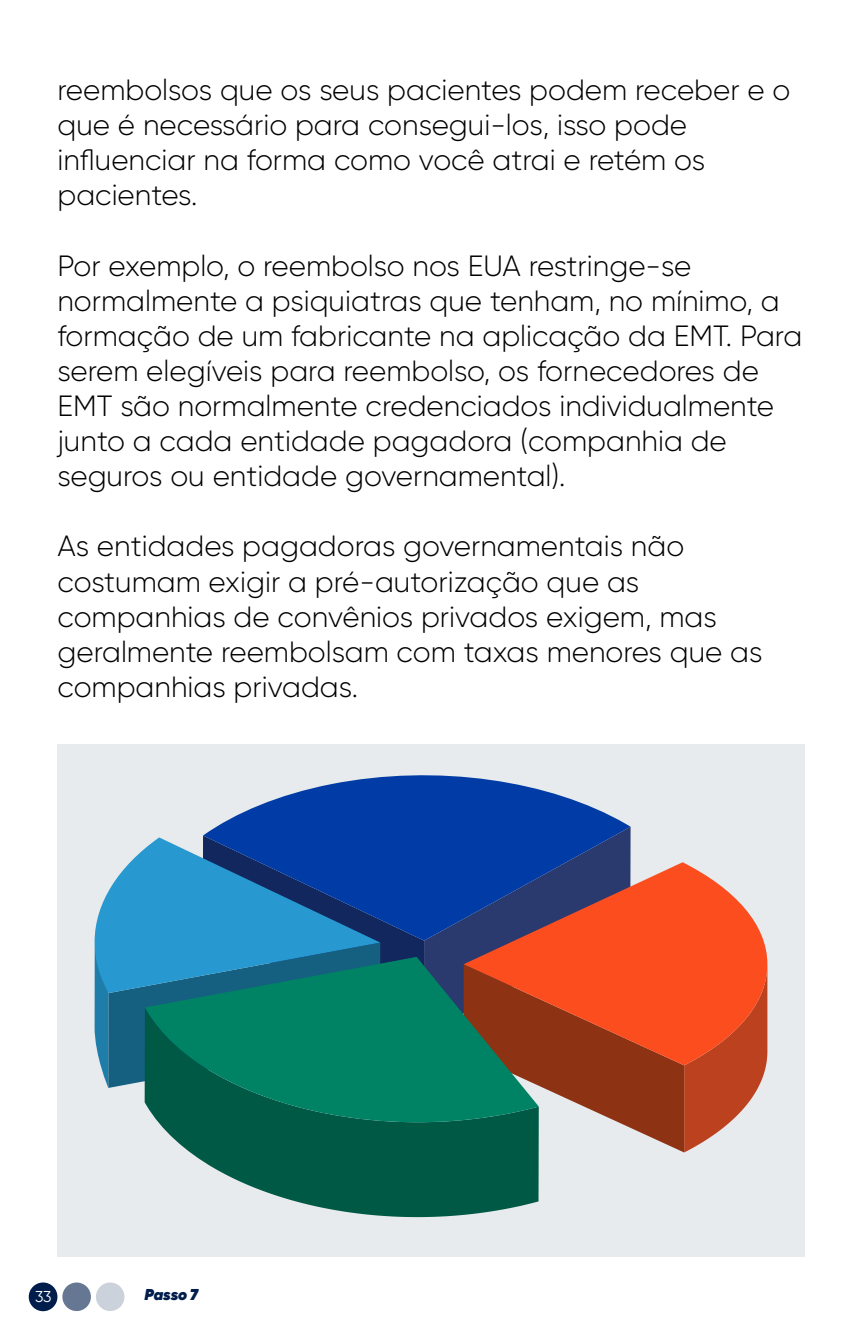
<style>
.page{position:relative;width:862px;height:1340px;background:#fff}
.page>*{position:absolute;margin:0;border:0;box-sizing:border-box;transform-origin:0 0}
.t1{font:300 29.25px/35.1px "Gilroy";color:#000}
.t2{font:italic 800 15.75px "Gilroy";letter-spacing:-.01em;color:#001d4b}
.t3{font:15.75px "Gilroy";color:#fff}
</style>
<div class="page">
<div style="left:57px;top:744px;width:747px;height:512px;background:#e7ebed"></div>
<svg style="left:218px;top:775px;width:411px;height:51px;fill:#013ca6"></svg>
<svg style="left:94px;top:826px;width:673px;height:326px"></svg>
<svg style="left:144px;top:1007px;width:394px;height:210px;fill:#005944"></svg>
<svg style="left:145px;top:956px;width:393px;height:178px;background:#17705d"></svg>
<div style="left:29px;top:1282px;width:28px;height:29px;background:#001d4b;border-radius:50%"></div>
<div style="left:62px;top:1282px;width:29px;height:28px;background:#667793;border-radius:50%"></div>
<div style="left:96px;top:1282px;width:28px;height:28px;background:#ccd2db;border-radius:50%"></div>
<p class="t1" style="left:57px;top:72px;width:734px">reembolsos que os seus pacientes podem receber e o que é necessário para consegui-los, isso pode influenciar na forma como você atrai e retém os pacientes.</p>
<p class="t1" style="left:57px;top:248px;width:745px">Por exemplo, o reembolso nos EUA restringe-se normalmente a psiquiatras que tenham, no mínimo, a formação de um fabricante na aplicação da EMT. Para serem elegíveis para reembolso, os fornecedores de EMT são normalmente credenciados individualmente junto a cada entidade pagadora (companhia de seguros ou entidade governamental).</p>
<p class="t1" style="left:57px;top:529px;width:706px">As entidades pagadoras governamentais não costumam exigir a pré-autorização que as companhias de convênios privados exigem, mas geralmente reembolsam com taxas menores que as companhias privadas.</p>
<p class="t3" style="left:35px;top:1288px;width:18px">33</p>
<p class="t2" style="left:144px;top:1285px;width:55px">Passo 7</p>
</div>
